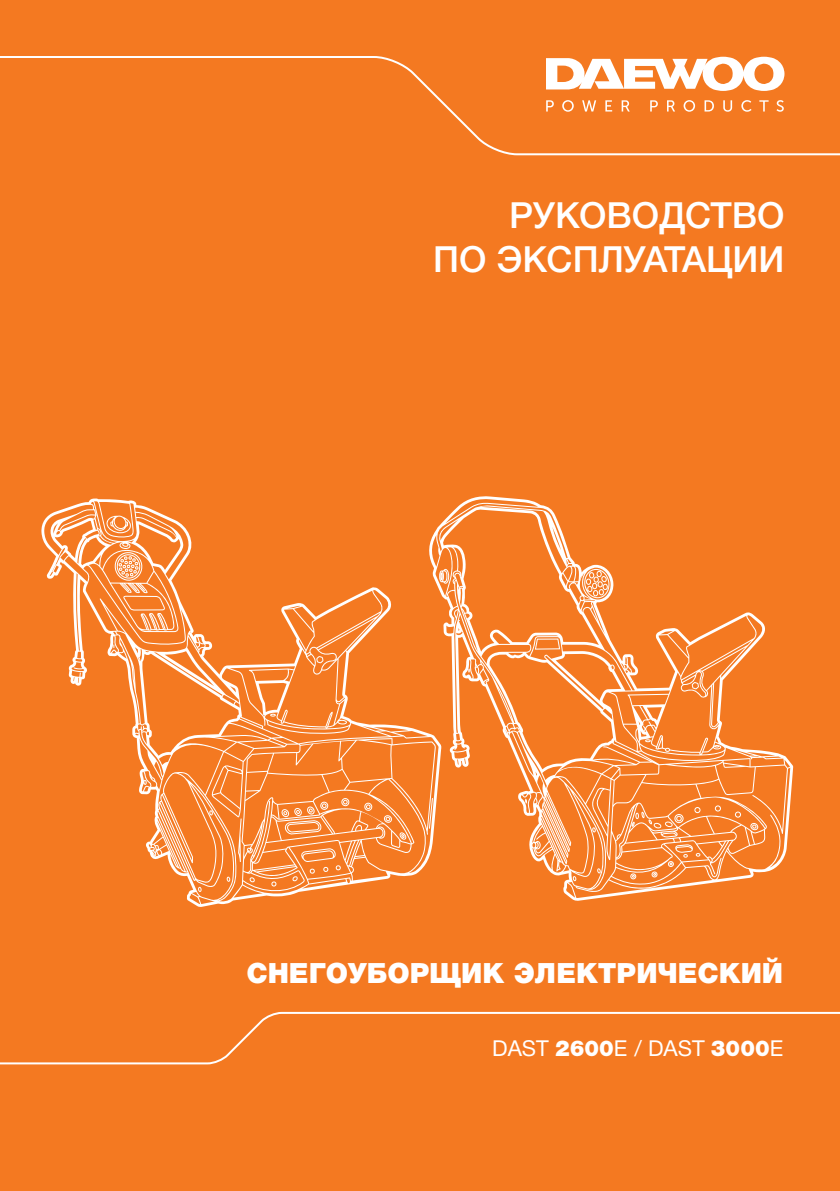
<style>
.page{position:relative;width:840px;height:1191px;background:#fff}
.page>*{position:absolute;margin:0;border:0;box-sizing:border-box;transform-origin:0 0}
.t1{font:500 36px/44px "Helvetica Neue LTW1 G";color:#fff;text-align:right}
.t2{font:900 28px "Helvetica Neue Cyr";color:#fff}
.t3{font:22px "Helvetica Neue Cyr";color:#fff}
.s1{font-weight:900}
</style>
<div class="page">
<div style="left:0;top:0;width:839px;height:1191px;background:#f47921"></div>
<svg style="left:41px;top:498px;width:386px;height:409px"></svg>
<svg style="left:427px;top:496px;width:365px;height:405px"></svg>
<svg style="left:0;top:56px;width:839px;height:100px"></svg>
<svg style="left:0;top:1011px;width:839px;height:54px"></svg>
<svg style="left:545px;top:57px;width:239px;height:34px"></svg>
<svg style="left:546px;top:100px;width:7px;height:11px"></svg>
<svg style="left:562px;top:100px;width:11px;height:12px"></svg>
<svg style="left:582px;top:100px;width:14px;height:11px"></svg>
<svg style="left:605px;top:100px;width:6px;height:11px"></svg>
<svg style="left:621px;top:100px;width:8px;height:11px"></svg>
<svg style="left:649px;top:100px;width:8px;height:11px"></svg>
<svg style="left:666px;top:100px;width:8px;height:11px"></svg>
<svg style="left:683px;top:100px;width:11px;height:12px"></svg>
<svg style="left:704px;top:100px;width:9px;height:11px"></svg>
<svg style="left:722px;top:100px;width:9px;height:12px"></svg>
<svg style="left:741px;top:100px;width:10px;height:12px"></svg>
<svg style="left:758px;top:100px;width:10px;height:11px"></svg>
<svg style="left:776px;top:100px;width:7px;height:12px"></svg>
<p class="t1" style="left:433px;top:193px;width:353px">РУКОВОДСТВО<br>ПО ЭКСПЛУАТАЦИИ</p>
<p class="t2" style="left:246px;top:957px;width:538px">СНЕГОУБОРЩИК ЭЛЕКТРИЧЕСКИЙ</p>
<p class="t3" style="left:492px;top:1036px;width:292px">DAST <span class="s1">2600</span>E / DAST <span class="s1">3000</span>E</p>
</div>
